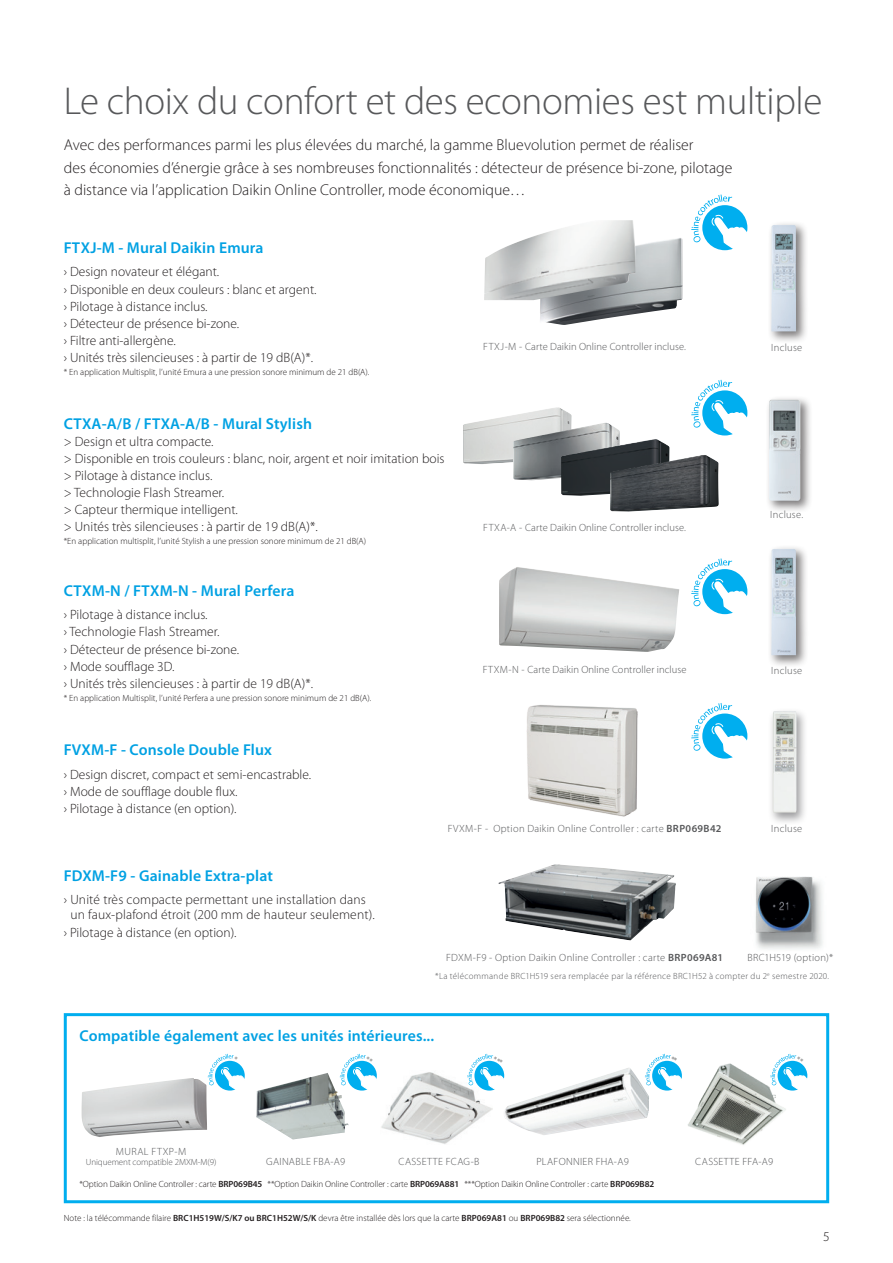
<style>
.page{position:relative;width:893px;height:1263px;background:#fff}
.page>*{position:absolute;margin:0;border:0;box-sizing:border-box;transform-origin:0 0}
.t1{font:300 39px "Myriad Pro";letter-spacing:-.01em;color:#57585a}
.t2{font:300 15.75px/22.2px "Myriad Pro";color:#231f20}
.t3{font:600 15.75px "Myriad Pro";letter-spacing:.01em;color:#00a1e3}
.t4{font:300 13.5px/17.1px "Myriad Pro";color:#231f20}
.t5{font:300 10.5px "Myriad Pro";letter-spacing:.025em;color:#57585a}
.t6{font:300 9px "Myriad Pro";color:#231f20}
.t7{font:300 9px "Myriad Pro";letter-spacing:.03em;color:#57585a}
.t8{font:300 9px "Myriad Pro";letter-spacing:-.01em;color:#57585a}
.s1{font-weight:600}
</style>
<div class="page">
<div style="left:64px;top:1013px;width:765px;height:190px;border:3px solid #00aeef"></div>
<img style="left:499px;top:567px;width:180px;height:85px">
<img style="left:499px;top:864px;width:177px;height:76px">
<img style="left:755px;top:876px;width:68px;height:73px">
<div style="left:767px;top:221px;width:41px;height:123px;background:#231f20;opacity:.6"></div>
<img style="left:771px;top:225px;width:25px;height:106px">
<div style="left:767px;top:545px;width:41px;height:122px;background:#231f20;opacity:.6"></div>
<img style="left:771px;top:549px;width:25px;height:106px">
<svg style="left:691px;top:195px;width:57px;height:56px"></svg>
<svg style="left:691px;top:380px;width:57px;height:56px"></svg>
<svg style="left:691px;top:558px;width:57px;height:57px"></svg>
<svg style="left:691px;top:703px;width:57px;height:56px"></svg>
<img style="left:381px;top:1072px;width:111px;height:72px">
<img style="left:504px;top:1068px;width:145px;height:67px">
<img style="left:687px;top:1063px;width:99px;height:82px">
<img style="left:526px;top:705px;width:112px;height:112px">
<img style="left:256px;top:1073px;width:93px;height:66px">
<div style="left:768px;top:708px;width:40px;height:118px;background:#5a5a5d;opacity:.6"></div>
<img style="left:773px;top:711px;width:24px;height:102px">
<img style="left:82px;top:1078px;width:125px;height:59px">
<img style="left:540px;top:238px;width:143px;height:87px">
<div style="left:765px;top:395px;width:47px;height:118px;background:#231f20;opacity:.6"></div>
<img style="left:769px;top:399px;width:31px;height:102px">
<img style="left:463px;top:407px;width:109px;height:57px">
<img style="left:513px;top:423px;width:107px;height:57px">
<img style="left:561px;top:439px;width:108px;height:57px">
<img style="left:610px;top:455px;width:109px;height:57px">
<svg style="left:208px;top:1054px;width:37px;height:37px"></svg>
<svg style="left:340px;top:1054px;width:37px;height:40px"></svg>
<svg style="left:467px;top:1054px;width:40px;height:40px"></svg>
<svg style="left:645px;top:1054px;width:37px;height:40px"></svg>
<svg style="left:770px;top:1054px;width:38px;height:40px"></svg>
<h1 class="t1" style="left:64px;top:80px;width:760px">Le choix du confort et des economies est multiple</h1>
<p class="t2" style="left:64px;top:134px;width:670px">Avec des performances parmi les plus élevées du marché, la gamme Bluevolution permet de réaliser<br>des économies d’énergie grâce à ses nombreuses fonctionnalités : détecteur de présence bi-zone, pilotage à distance via l’application Daikin Online Controller, mode économique…</p>
<p class="t3" style="left:64px;top:238px;width:201px">FTXJ-M - Mural Daikin Emura</p>
<p class="t4" style="left:64px;top:264px;width:254px">› Design novateur et élégant.<br>› Disponible en deux couleurs : blanc et argent. › Pilotage à distance inclus.<br>› Détecteur de présence bi-zone.<br>› Filtre anti-allergène.<br>› Unités très silencieuses : à partir de 19 dB(A)*.</p>
<p class="t6" style="left:64px;top:367px;width:307px">* En application Multisplit, l’unité Emura a une pression sonore minimum de 21 dB(A).</p>
<p class="t3" style="left:64px;top:413px;width:250px">CTXA-A/B / FTXA-A/B - Mural Stylish</p>
<p class="t4" style="left:64px;top:433px;width:382px">&gt; Design et ultra compacte.<br>&gt; Disponible en trois couleurs : blanc, noir, argent et noir imitation bois &gt; Pilotage à distance inclus.<br>&gt; Technologie Flash Streamer.<br>&gt; Capteur thermique intelligent.<br>&gt; Unités très silencieuses : à partir de 19 dB(A)*.</p>
<p class="t6" style="left:64px;top:536px;width:304px">*En application multisplit, l’unité Stylish a une pression sonore minimum de 21 dB(A)</p>
<p class="t3" style="left:64px;top:580px;width:232px">CTXM-N / FTXM-N - Mural Perfera</p>
<p class="t4" style="left:64px;top:606px;width:251px">› Pilotage à distance inclus.<br>› Technologie Flash Streamer.<br>› Détecteur de présence bi-zone.<br>› Mode soufflage 3D.<br>› Unités très silencieuses : à partir de 19 dB(A)*.</p>
<p class="t6" style="left:64px;top:693px;width:309px">* En application Multisplit, l’unité Perfera a une pression sonore minimum de 21 dB(A).</p>
<p class="t3" style="left:64px;top:740px;width:210px">FVXM-F - Console Double Flux</p>
<p class="t4" style="left:64px;top:766px;width:249px">› Design discret, compact et semi-encastrable. › Mode de soufflage double flux.<br>› Pilotage à distance (en option).</p>
<p class="t5" style="left:483px;top:340px;width:204px">FTXJ-M - Carte Daikin Online Controller incluse.</p>
<p class="t5" style="left:483px;top:521px;width:204px">FTXA-A - Carte Daikin Online Controller incluse.</p>
<p class="t5" style="left:483px;top:664px;width:205px">FTXM-N - Carte Daikin Online Controller incluse</p>
<p class="t5" style="left:771px;top:342px;width:33px">Incluse</p>
<p class="t5" style="left:770px;top:508px;width:35px">Incluse.</p>
<p class="t5" style="left:771px;top:665px;width:33px">Incluse</p>
<p class="t3" style="left:64px;top:865px;width:211px">FDXM-F9 - Gainable Extra-plat</p>
<p class="t4" style="left:70px;top:893px;width:306px;line-height:15px;text-indent:-7px">› Unité très compacte permettant une installation dans un faux-plafond étroit (200 mm de hauteur seulement).</p>
<p class="t4" style="left:64px;top:924px;width:174px">› Pilotage à distance (en option).</p>
<p class="t5" style="left:448px;top:822px;width:275px">FVXM-F - Option Daikin Online Controller : carte <span class="s1">BRP069B42</span></p>
<p class="t5" style="left:771px;top:822px;width:33px">Incluse</p>
<p class="t5" style="left:446px;top:951px;width:278px">FDXM-F9 - Option Daikin Online Controller : carte <span class="s1">BRP069A81</span></p>
<p class="t5" style="left:747px;top:951px;width:87px">BRC1H519 (option)*</p>
<p class="t7" style="left:435px;top:971px;width:395px">*La télécommande BRC1H519 sera remplacée par la référence BRC1H52 à compter du 2<sup>e</sup> semestre 2020.</p>
<p class="t3" style="left:80px;top:1025px;width:356px">Compatible également avec les unités intérieures...</p>
<p class="t5" style="left:116px;top:1145px;width:72px">MURAL FTXP-M</p>
<p class="t8" style="left:86px;top:1157px;width:132px">Uniquement compatible 2MXM-M(9)</p>
<p class="t5" style="left:266px;top:1156px;width:81px">GAINABLE FBA-A9</p>
<p class="t5" style="left:399px;top:1156px;width:83px">CASSETTE FCAG-B</p>
<p class="t5" style="left:536px;top:1156px;width:94px">PLAFONNIER FHA-A9</p>
<p class="t5" style="left:695px;top:1156px;width:80px">CASSETTE FFA-A9</p>
<p class="t6" style="left:80px;top:1179px;width:576px">*Option Daikin Online Controller : carte <span class="s1">BRP069B45</span> **Option Daikin Online Controller : carte <span class="s1">BRP069A881</span> ***Option Daikin Online Controller : carte <span class="s1">BRP069B82</span></p>
<p class="t6" style="left:64px;top:1213px;width:569px">Note : la télécommande filaire <span class="s1">BRC1H519W/S/K7 ou BRC1H52W/S/K</span> devra être installée dès lors que la carte <span class="s1">BRP069A81</span> ou <span class="s1">BRP069B82</span> sera sélectionnée.</p>
<p class="t4" style="left:823px;top:1228px;width:7px">5</p>
</div>
